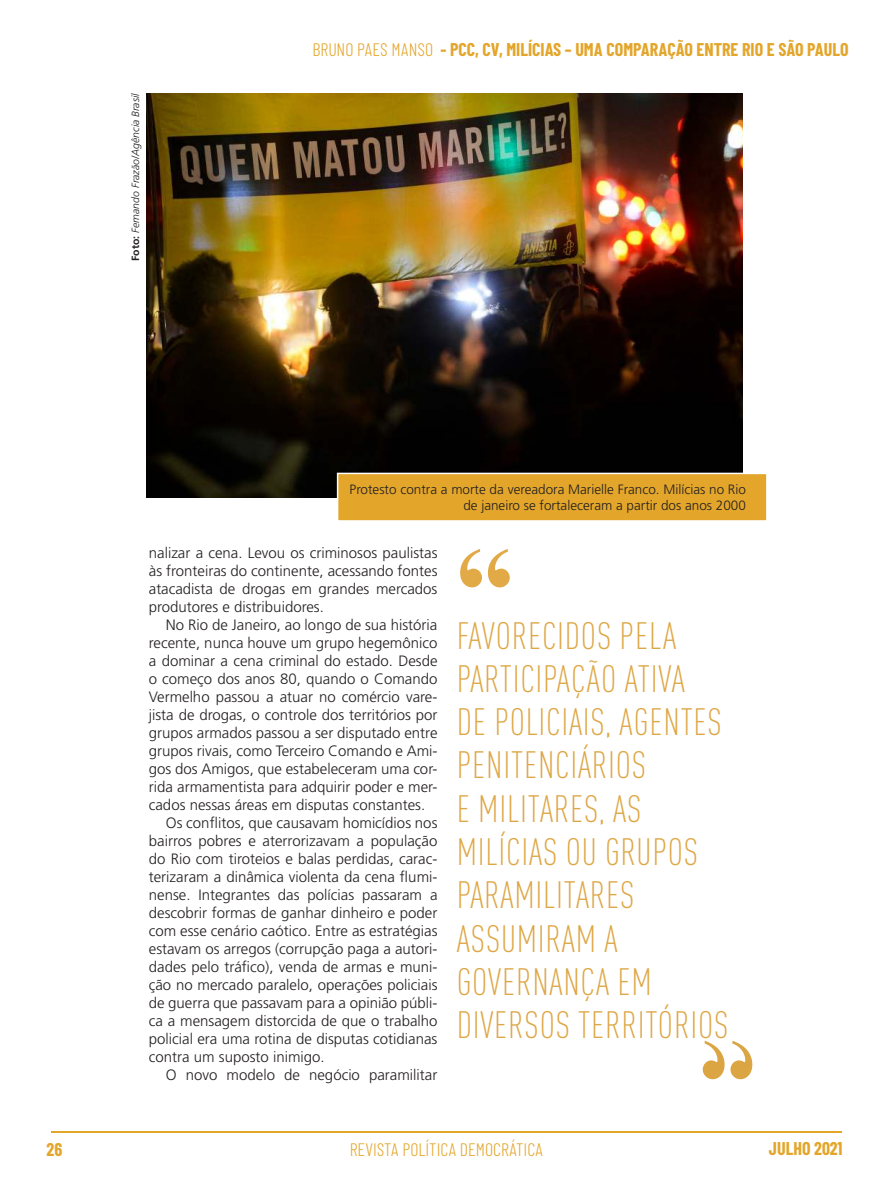
<style>
.page{position:relative;width:893px;height:1191px;background:#fff}
.page>*{position:absolute;margin:0;border:0;box-sizing:border-box;transform-origin:0 0}
.t1{font:700 118.05px "Times New Roman";color:#e2aa46}
.t2{font:300 condensed 37.65px/43.2px "DIN Pro";letter-spacing:.02em;color:#dea746}
.t3{font:700 18px "Barlow Condensed";color:#e3a62b}
.t4{font:300 18px "Barlow Condensed";color:#e3a62b}
.t5{font:300 15px/18px "Frutiger LT Std";color:#231f20;text-align:justify}
.t6{font:300 13.5px/16.5px "Frutiger LT Std";color:#231f20;text-align:right}
.t7{font:italic 300 10.5px "Frutiger LT Std";color:#231f20}
.s1{font-weight:700;font-style:normal}
.s2{font-weight:300}
</style>
<div class="page">
<hr style="left:51px;top:1131px;width:791px;height:1px;background:#e3a62b">
<img style="left:147px;top:94px;width:596px;height:403px">
<div style="left:338px;top:473px;width:429px;height:48px;background:#e3a62b"></div>
<div style="left:337px;top:472px;width:431px;height:50px;border:2px solid #fff"></div>
<p class="t7" style="left:131px;top:261px;width:169px;rotate:-90deg"><span class="s1">Foto:</span> Fernando Frazão/Agência Brasil</p>
<p class="t3" style="left:313px;top:43px;width:538px"><span class="s2">BRUNO PAES MANSO</span> - PCC, CV, MILÍCIAS – UMA COMPARAÇÃO ENTRE RIO E SÃO PAULO</p>
<p class="t6" style="left:350px;top:481px;width:398px">Protesto contra a morte da vereadora Marielle Franco. Milícias no Rio de janeiro se fortaleceram a partir dos anos 2000</p>
<p class="t5" style="left:149px;top:544px;width:290px">nalizar a cena. Levou os criminosos paulistas às fronteiras do continente, acessando fontes atacadista de drogas em grandes mercados produtores e distribuidores.</p>
<p class="t5" style="left:166px;top:616px;width:273px">No Rio de Janeiro, ao longo de sua história</p>
<p class="t5" style="left:149px;top:634px;width:290px">recente, nunca houve um grupo hegemônico</p>
<p class="t5" style="left:149px;top:652px;width:290px">a dominar a cena criminal do estado. Desde</p>
<p class="t5" style="left:149px;top:670px;width:290px">o começo dos anos 80, quando o Comando</p>
<p class="t5" style="left:149px;top:688px;width:290px">Vermelho passou a atuar no comércio vare-</p>
<p class="t5" style="left:149px;top:706px;width:290px">jista de drogas, o controle dos territórios por</p>
<p class="t5" style="left:149px;top:724px;width:290px">grupos armados passou a ser disputado entre</p>
<p class="t5" style="left:149px;top:742px;width:290px">grupos rivais, como Terceiro Comando e Ami-</p>
<p class="t5" style="left:149px;top:760px;width:290px">gos dos Amigos, que estabeleceram uma cor-</p>
<p class="t5" style="left:149px;top:778px;width:290px">rida armamentista para adquirir poder e mer-</p>
<p class="t5" style="left:149px;top:796px;width:278px">cados nessas áreas em disputas constantes.</p>
<p class="t5" style="left:166px;top:814px;width:273px">Os conflitos, que causavam homicídios nos</p>
<p class="t5" style="left:149px;top:832px;width:290px">bairros pobres e aterrorizavam a população</p>
<p class="t5" style="left:149px;top:850px;width:290px">do Rio com tiroteios e balas perdidas, carac-</p>
<p class="t5" style="left:149px;top:868px;width:290px">terizaram a dinâmica violenta da cena flumi-</p>
<p class="t5" style="left:149px;top:886px;width:290px">nense. Integrantes das polícias passaram a</p>
<p class="t5" style="left:149px;top:904px;width:290px">descobrir formas de ganhar dinheiro e poder</p>
<p class="t5" style="left:149px;top:922px;width:290px">com esse cenário caótico. Entre as estratégias</p>
<p class="t5" style="left:149px;top:940px;width:290px">estavam os arregos (corrupção paga a autori-</p>
<p class="t5" style="left:149px;top:958px;width:290px">dades pelo tráfico), venda de armas e muni-</p>
<p class="t5" style="left:149px;top:976px;width:290px">ção no mercado paralelo, operações policiais</p>
<p class="t5" style="left:149px;top:994px;width:290px">de guerra que passavam para a opinião públi-</p>
<p class="t5" style="left:149px;top:1012px;width:290px">ca a mensagem distorcida de que o trabalho</p>
<p class="t5" style="left:149px;top:1030px;width:290px">policial era uma rotina de disputas cotidianas</p>
<p class="t5" style="left:149px;top:1048px;width:177px">contra um suposto inimigo.</p>
<p class="t5" style="left:166px;top:1066px;width:273px">O novo modelo de negócio paramilitar</p>
<h1 class="t1" style="left:455px;top:519px;width:61px">“</h1>
<h2 class="t2" style="left:457px;top:613px;width:273px">FAVORECIDOS PELA<br>PARTICIPAÇÃO ATIVA<br>DE POLICIAIS, AGENTES<br>PENITENCIÁRIOS<br>E MILITARES, AS<br>MILÍCIAS OU GRUPOS<br>PARAMILITARES<br>ASSUMIRAM A<br>GOVERNANÇA EM<br>DIVERSOS TERRITÓRIOS</h2>
<p class="t3" style="left:47px;top:1143px;width:17px">26</p>
<p class="t4" style="left:350px;top:1143px;width:195px">REVISTA POLÍTICA DEMOCRÁTICA</p>
<p class="t3" style="left:769px;top:1141px;width:75px">JULHO 2021</p>
</div>
